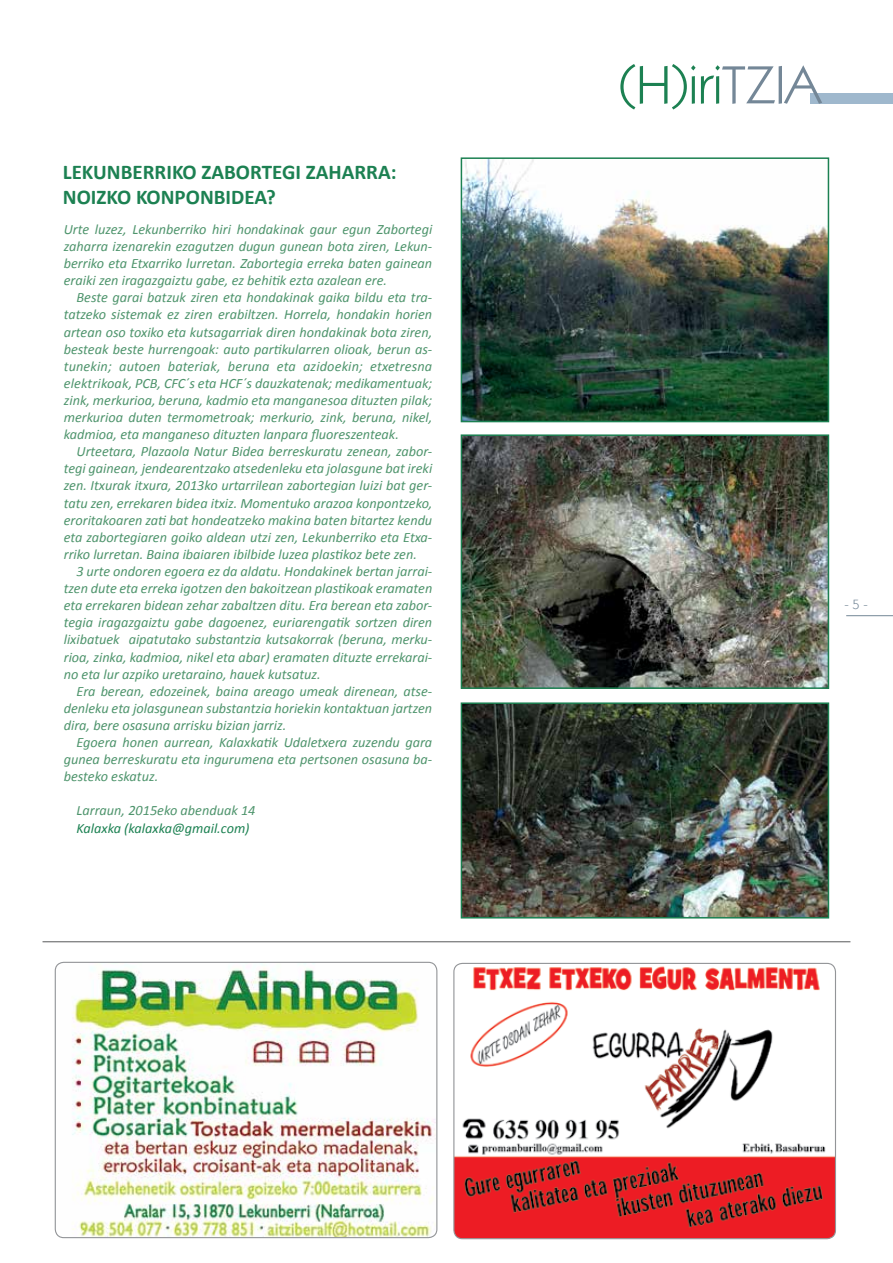
<style>
.page{position:relative;width:893px;height:1263px;background:#fff}
.page>*{position:absolute;margin:0;border:0;box-sizing:border-box;transform-origin:0 0}
.t1{font:54px "Kabel IT Cby BT";color:#1c8152}
.t2{font:700 21px/25.2px "Calibri";color:#1c8152}
.t3{font:italic 14.25px/17.1px "Calibri";color:#4e946c;text-align:justify}
.t4{font:italic 14.25px "Calibri";color:#1c8152}
.t5{font:13.5px "Kabel IT Cby BT";color:#748797}
.s1{color:#748797}
</style>
<div class="page">
<hr style="left:846px;top:615px;width:47px;height:1px;background:#748797">
<hr style="left:43px;top:941px;width:807px;height:1px;background:#58595b">
<img style="left:55px;top:962px;width:382px;height:275px">
<div style="left:55px;top:962px;width:382px;height:276px;border:1px solid #939598;border-radius:9px"></div>
<img style="left:454px;top:963px;width:381px;height:276px">
<div style="left:453px;top:963px;width:383px;height:276px;border:1px solid #939598;border-radius:9px"></div>
<img style="left:464px;top:160px;width:362px;height:259px">
<div style="left:461px;top:157px;width:368px;height:265px;border:2px solid #1c8152"></div>
<img style="left:464px;top:437px;width:362px;height:249px">
<div style="left:461px;top:434px;width:368px;height:255px;border:2px solid #1c8152"></div>
<img style="left:464px;top:705px;width:362px;height:210px">
<div style="left:461px;top:702px;width:368px;height:216px;border:2px solid #1c8152"></div>
<div style="left:811px;top:94px;width:82px;height:10px;background:#9fb8cd"></div>
<h2 class="t2" style="left:63px;top:159px;width:335px">LEKUNBERRIKO ZABORTEGI ZAHARRA:<br>NOIZKO KONPONBIDEA?</h2>
<p class="t3" style="left:64px;top:220px;width:370px">Urte luzez, Lekunberriko hiri hondakinak gaur egun Zabortegi zaharra izenarekin ezagutzen dugun gunean bota ziren, Lekun&shy;berriko eta Etxarriko lurretan. Zabortegia erreka baten gainean eraiki zen iragazgaiztu gabe, ez behitik ezta azalean ere.</p>
<p class="t3" style="left:64px;top:289px;width:370px;text-indent:13px">Beste garai batzuk ziren eta hondakinak gaika bildu eta tra&shy;tatzeko sistemak ez ziren erabiltzen. Horrela, hondakin horien artean oso toxiko eta kutsagarriak diren hondakinak bota ziren, besteak beste hurrengoak: auto partikularren olioak, berun as&shy;tunekin; autoen bateriak, beruna eta azidoekin; etxetresna elektrikoak, PCB, CFC´s eta HCF´s dauzkatenak; medikamentuak; zink, merkurioa, beruna, kadmio eta manganesoa dituzten pilak; merkurioa duten termometroak; merkurio, zink, beruna, nikel, kadmioa, eta manganeso dituzten lanpara fluoreszenteak.</p>
<p class="t3" style="left:64px;top:442px;width:370px;text-indent:13px">Urteetara, Plazaola Natur Bidea berreskuratu zenean, zabor&shy;tegi gainean, jendearentzako atsedenleku eta jolasgune bat ireki zen. Itxurak itxura, 2013ko urtarrilean zabortegian luizi bat ger&shy;tatu zen, errekaren bidea itxiz. Momentuko arazoa konpontzeko, eroritakoaren zati bat hondeatzeko makina baten bitartez kendu eta zabortegiaren goiko aldean utzi zen, Lekunberriko eta Etxa&shy;rriko lurretan. Baina ibaiaren ibilbide luzea plastikoz bete zen.</p>
<p class="t3" style="left:64px;top:562px;width:370px;text-indent:13px">3 urte ondoren egoera ez da aldatu. Hondakinek bertan jarrai&shy;tzen dute eta erreka igotzen den bakoitzean plastikoak eramaten eta errekaren bidean zehar zabaltzen ditu. Era berean eta zabor&shy;tegia iragazgaiztu gabe dagoenez, euriarengatik sortzen diren lixibatuek aipatutako substantzia kutsakorrak (beruna, merku&shy;rioa, zinka, kadmioa, nikel eta abar) eramaten dituzte errekarai&shy;no eta lur azpiko uretaraino, hauek kutsatuz.</p>
<p class="t3" style="left:64px;top:682px;width:370px;text-indent:13px">Era berean, edozeinek, baina areago umeak direnean, atse&shy;denleku eta jolasgunean substantzia horiekin kontaktuan jartzen dira, bere osasuna arrisku bizian jarriz.</p>
<p class="t3" style="left:64px;top:733px;width:370px;text-indent:13px">Egoera honen aurrean, Kalaxkatik Udaletxera zuzendu gara gunea berreskuratu eta ingurumena eta pertsonen osasuna ba&shy;besteko eskatuz.</p>
<p class="t3" style="left:77px;top:802px;width:180px">Larraun, 2015eko abenduak 14</p>
<p class="t4" style="left:77px;top:818px;width:175px">Kalaxka (kalaxka@gmail.com)</p>
<h1 class="t1" style="left:619px;top:51px;width:204px">(H)iri<span class="s1">TZIA</span></h1>
<p class="t5" style="left:844px;top:596px;width:25px">- 5 -</p>
</div>
